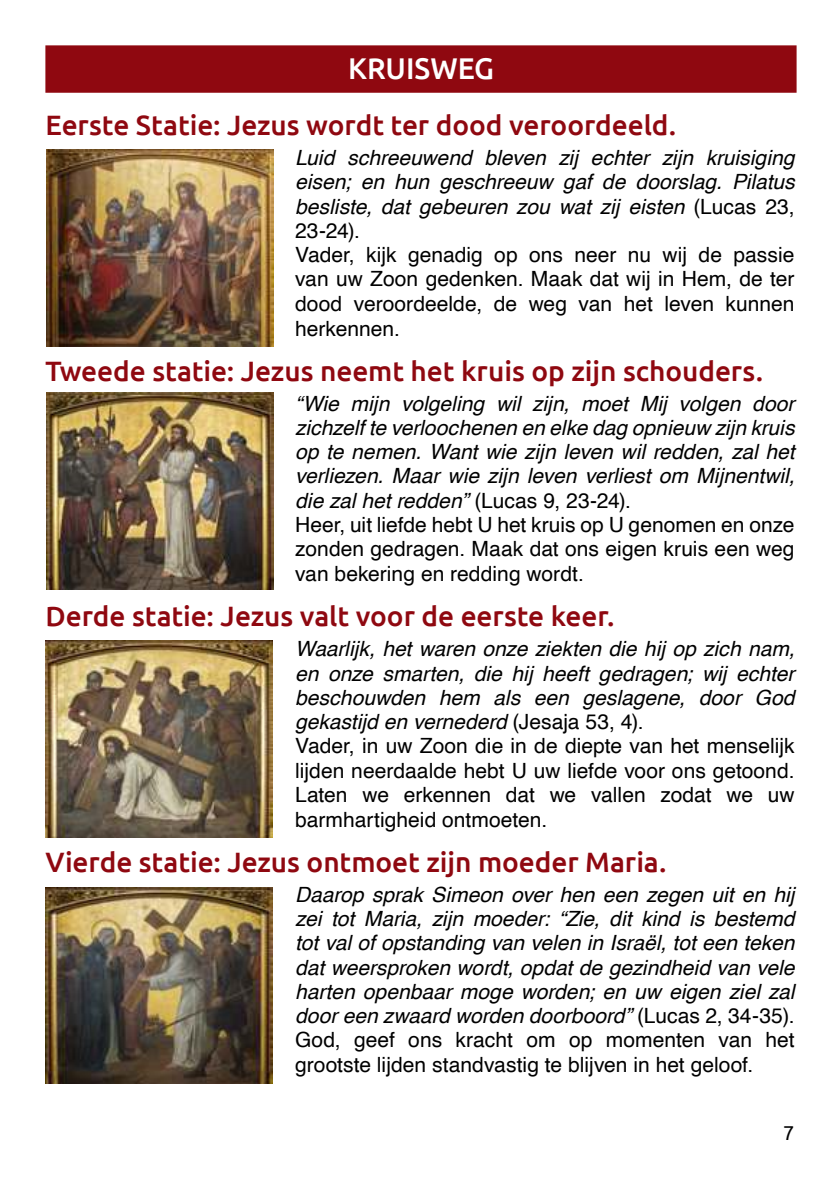
<style>
.page{position:relative;width:840px;height:1191px;background:#fff}
.page>*{position:absolute;margin:0;border:0;box-sizing:border-box;transform-origin:0 0}
.t1{font:500 30px "Ubuntu";color:#fff}
.t2{font:500 28px "Ubuntu";letter-spacing:-.005em;color:#8f0810}
.t3{font:italic 21px/24.4px "Helvetica";color:#000}
.t4{font:21px/24.4px "Helvetica";color:#000}
.t5{font:20px "Ubuntu";color:#000}
.s1{font-style:italic}
.s2{font-style:normal}
</style>
<div class="page">
<div style="left:45px;top:45px;width:751px;height:48px;background:#8f0810;border:2px solid #8f0810"></div>
<img style="left:46px;top:150px;width:227px;height:196px">
<img style="left:46px;top:393px;width:227px;height:196px">
<img style="left:45px;top:640px;width:227px;height:197px">
<img style="left:45px;top:887px;width:227px;height:196px">
<h1 class="t1" style="left:348px;top:49px;width:147px">KRUISWEG</h1>
<h2 class="t2" style="left:45px;top:108px;width:632px">Eerste Statie: Jezus wordt ter dood veroordeeld.</h2>
<p class="t4" style="left:295px;top:147px;width:500px"><span class="s1">Luid schreeuwend bleven zij echter zijn kruisiging eisen; en hun geschreeuw gaf de doorslag. Pilatus besliste, dat gebeuren zou wat zij eisten</span> (Lucas 23, 23-24).<br>Vader, kijk genadig op ons neer nu wij de passie van uw Zoon gedenken. Maak dat wij in Hem, de ter dood veroordeelde, de weg van het leven kunnen herkennen.</p>
<h2 class="t2" style="left:45px;top:353px;width:719px">Tweede statie: Jezus neemt het kruis op zijn schouders.</h2>
<p class="t3" style="left:295px;top:393px;width:500px">“Wie mijn volgeling wil zijn, moet Mij volgen door zichzelf te verloochenen en elke dag opnieuw zijn kruis op te nemen. Want wie zijn leven wil redden, zal het verliezen. Maar wie zijn leven verliest om Mijnentwil, die zal het redden” <span class="s2">(Lucas 9, 23-24).<br>Heer, uit liefde hebt U het kruis op U genomen en onze zonden gedragen. Maak dat ons eigen kruis een weg van bekering en redding wordt.</span></p>
<h2 class="t2" style="left:45px;top:599px;width:570px">Derde statie: Jezus valt voor de eerste keer.</h2>
<p class="t4" style="left:295px;top:638px;width:500px"><span class="s1">Waarlijk, het waren onze ziekten die hij op zich nam, en onze smarten, die hij heeft gedragen; wij echter beschouwden hem als een geslagene, door God gekastijd en vernederd</span> (Jesaja 53, 4).<br>Vader, in uw Zoon die in de diepte van het menselijk lijden neerdaalde hebt U uw liefde voor ons getoond.<br>Laten we erkennen dat we vallen zodat we uw barmhartigheid ontmoeten.</p>
<h2 class="t2" style="left:45px;top:844px;width:622px">Vierde statie: Jezus ontmoet zijn moeder Maria.</h2>
<p class="t3" style="left:295px;top:884px;width:500px;text-align:justify">Daarop sprak Simeon over hen een zegen uit en hij zei tot Maria, zijn moeder: “Zie, dit kind is bestemd tot val of opstanding van velen in Israël, tot een teken dat weersproken wordt, opdat de gezindheid van vele harten openbaar moge worden; en uw eigen ziel zal door een zwaard worden doorboord” <span class="s2">(Lucas 2, 34-35).<br>God, geef ons kracht om op momenten van het grootste lijden standvastig te blijven in het geloof.</span></p>
<p class="t5" style="left:782px;top:1121px;width:13px">7</p>
</div>
